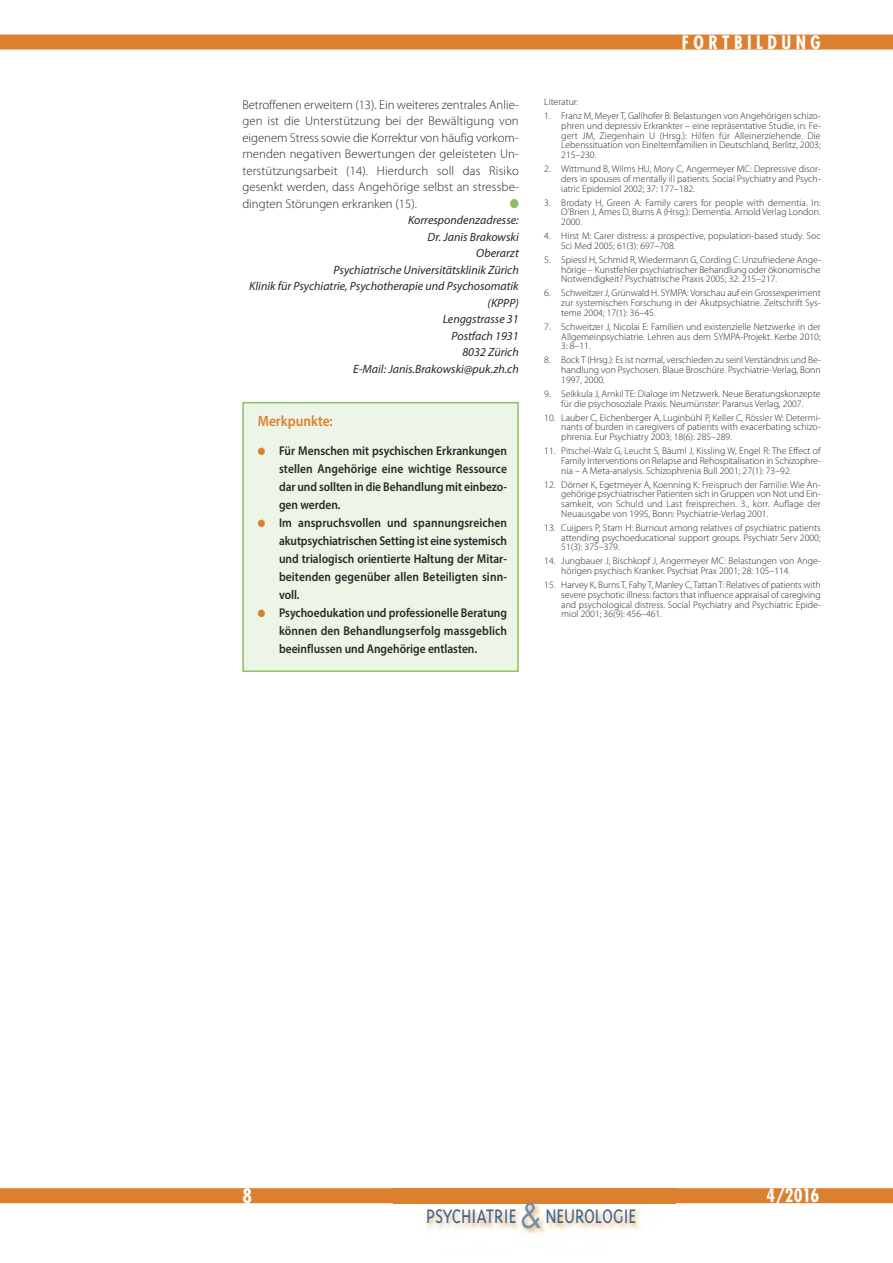
<style>
.page{position:relative;width:893px;height:1263px;background:#fff}
.page>*{position:absolute;margin:0;border:0;box-sizing:border-box;transform-origin:0 0}
.t1{font:300 22.5px "Triplex";color:#3b648e;scale:.88 1}
.t2{font:700 condensed 19.5px "Futura";color:#fff}
.t3{font:700 condensed 18px "Futura";letter-spacing:.25em;color:#fff}
.t4{font:600 15px "Myriad Pro";color:#dc7f2f;scale:.9 1}
.t5{font:600 12.75px/18px "Myriad Pro";color:#272627;text-align:justify;scale:.9 1}
.t6{font:300 12.75px/16.5px "Myriad Pro";color:#272627;text-align:justify}
.t7{font:12.75px "Zapf Dingbats";color:#8abf5f;scale:.9 1}
.t8{font:italic 12px/16.5px "Myriad Pro";color:#272627;text-align:right}
.t9{font:300 9.75px/9.8px "Myriad Pro";color:#272627;text-align:justify}
.s1{color:#dc7f2f}
.s2{font-family:"Futura";font-weight:400;font-size:33px;color:#6f8dac}
</style>
<div class="page">
<div style="left:0;top:1188px;width:893px;height:15px;background:#dc7f2f"></div>
<div style="left:0;top:35px;width:893px;height:15px;background:#dc7f2f"></div>
<img style="left:393px;top:1203px;width:282px;height:34px">
<div style="left:244px;top:403px;width:273px;height:267px;background:#edf5e7"></div>
<div style="left:242px;top:402px;width:277px;height:270px;border:2px solid #8abf5f"></div>
<p class="t6" style="left:242px;top:97px;width:278px">Betroffenen erweitern (13). Ein weiteres zentrales Anlie&shy;gen ist die Unterstützung bei der Bewältigung von eigenem Stress sowie die Korrektur von häufig vorkom&shy;menden negativen Bewertungen der geleisteten Un&shy;terstützungsarbeit (14). Hierdurch soll das Risiko gesenkt werden, dass Angehörige selbst an stressbe&shy;dingten Störungen erkranken (15).</p>
<h3 class="t7" style="left:510px;top:196px;width:12px">●</h3>
<p class="t8" style="left:249px;top:213px;width:271px">Korrespondenzadresse:<br>Dr. Janis Brakowski<br>Oberarzt<br>Psychiatrische Universitätsklinik Zürich<br>Klinik für Psychiatrie, Psychotherapie und Psychosomatik (KPPP)<br>Lenggstrasse 31<br>Postfach 1931<br>8032 Zürich<br>E-Mail: Janis.Brakowski@puk.zh.ch</p>
<h3 class="t4" style="left:258px;top:415px;width:85px">Merkpunkte:</h3>
<h3 class="t5" style="left:279px;top:443px;width:255px;text-indent:-21px"><span class="s1">●</span> Für Menschen mit psychischen Erkrankungen stellen Angehörige eine wichtige Ressource dar und sollten in die Behandlung mit einbezo&shy;gen werden.</h3>
<h3 class="t5" style="left:279px;top:515px;width:255px;text-indent:-21px"><span class="s1">●</span> Im anspruchsvollen und spannungsreichen akutpsychiatrischen Setting ist eine systemisch und trialogisch orientierte Haltung der Mitar&shy;beitenden gegenüber allen Beteiligten sinn&shy;voll.</h3>
<h3 class="t5" style="left:279px;top:605px;width:255px;text-indent:-21px"><span class="s1">●</span> Psychoedukation und professionelle Beratung können den Behandlungserfolg massgeblich beeinflussen und Angehörige entlasten.</h3>
<h3 class="t3" style="left:682px;top:34px;width:140px">FORTBILDUNG</h3>
<p class="t9" style="left:544px;top:98px;width:36px">Literatur:</p>
<p class="t9" style="left:561px;top:112px;width:261px;text-indent:-17px">1. Franz M, Meyer T, Gallhofer B: Belastungen von Angehörigen schizo&shy;phren und depressiv Erkrankter – eine repräsentative Studie, in: Fe&shy;gert JM, Ziegenhain U (Hrsg.): Hilfen für Alleinerziehende. Die Lebenssituation von Einelternfamilien in Deutschland, Berlitz, 2003; 215–230.</p>
<p class="t9" style="left:561px;top:165px;width:261px;text-indent:-17px">2. Wittmund B, Wilms HU, Mory C, Angermeyer MC: Depressive disor&shy;ders in spouses of mentally ill patients. Social Psychiatry and Psych&shy;iatric Epidemiol 2002; 37: 177–182.</p>
<p class="t9" style="left:561px;top:198px;width:261px;text-indent:-17px">3. Brodaty H, Green A: Family carers for people with dementia. In:<br>O’Brien J, Ames D, Burns A (Hrsg.): Dementia. Arnold Verlag London.<br>2000.</p>
<p class="t9" style="left:561px;top:232px;width:261px;text-indent:-17px">4. Hirst M: Carer distress: a prospective, population-based study. Soc<br>Sci Med 2005; 61(3): 697–708.</p>
<p class="t9" style="left:561px;top:255px;width:261px;text-indent:-17px">5. Spiessl H, Schmid R, Wiedermann G, Cording C: Unzufriedene Ange&shy;hörige – Kunstfehler psychiatrischer Behandlung oder ökonomische Notwendigkeit? Psychiatrische Praxis 2005; 32: 215–217.</p>
<p class="t9" style="left:561px;top:289px;width:261px;text-indent:-17px">6. Schweitzer J, Grünwald H. SYMPA: Vorschau auf ein Grossexperiment zur systemischen Forschung in der Akutpsychiatrie. Zeitschrift Sys&shy;teme 2004; 17(1): 36–45.</p>
<p class="t9" style="left:561px;top:322px;width:261px;text-indent:-17px">7. Schweitzer J, Nicolai E: Familien und existenzielle Netzwerke in der Allgemeinpsychiatrie. Lehren aus dem SYMPA-Projekt. Kerbe 2010; 3: 8–11.</p>
<p class="t9" style="left:561px;top:356px;width:261px;text-indent:-17px">8. Bock T (Hrsg.): Es ist normal, verschieden zu sein! Verständnis und Be&shy;handlung von Psychosen. Blaue Broschüre. Psychiatrie-Verlag, Bonn 1997, 2000.</p>
<p class="t9" style="left:544px;top:390px;width:278px;text-align:center">9. Seikkula J, Arnkil TE: Dialoge im Netzwerk. Neue Beratungskonzepte für die psychosoziale Praxis. Neumünster: Paranus Verlag, 2007.</p>
<p class="t9" style="left:561px;top:413px;width:261px;text-indent:-17px">10. Lauber C, Eichenberger A, Luginbühl P, Keller C, Rössler W: Determi&shy;nants of burden in caregivers of patients with exacerbating schizo&shy;phrenia. Eur Psychiatry 2003; 18(6): 285–289.</p>
<p class="t9" style="left:561px;top:447px;width:261px;text-indent:-17px">11. Pitschel-Walz G, Leucht S, Bäuml J, Kissling W, Engel R: The Effect of Family Interventions on Relapse and Rehospitalisation in Schizophre&shy;nia – A Meta-analysis. Schizophrenia Bull 2001; 27(1): 73–92.</p>
<p class="t9" style="left:561px;top:480px;width:261px;text-indent:-17px">12. Dörner K, Egetmeyer A, Koenning K: Freispruch der Familie: Wie An&shy;gehörige psychiatrischer Patienten sich in Gruppen von Not und Ein&shy;samkeit, von Schuld und Last freisprechen. 3., korr. Auflage der Neuausgabe von 1995, Bonn: Psychiatrie-Verlag 2001.</p>
<p class="t9" style="left:561px;top:524px;width:261px;text-indent:-17px">13. Cuijpers P, Stam H: Burnout among relatives of psychiatric patients attending psychoeducational support groups. Psychiatr Serv 2000; 51(3): 375–379.</p>
<p class="t9" style="left:561px;top:557px;width:261px;text-indent:-17px">14. Jungbauer J, Bischkopf J, Angermeyer MC: Belastungen von Ange&shy;hörigen psychisch Kranker. Psychiat Prax 2001; 28: 105–114.</p>
<p class="t9" style="left:561px;top:581px;width:261px;text-indent:-17px">15. Harvey K, Burns T, Fahy T, Manley C, Tattan T: Relatives of patients with severe psychotic illness: factors that influence appraisal of caregiving and psychological distress. Social Psychiatry and Psychiatric Epide&shy;miol 2001; 36(9): 456–461.</p>
<h2 class="t2" style="left:242px;top:1187px;width:11px">8</h2>
<h1 class="t1" style="left:426px;top:1202px;width:240px">PSYCHIATRIE <span class="s2">&amp;</span> NEUROLOGIE</h1>
<h3 class="t3" style="left:766px;top:1188px;width:55px">4/2016</h3>
</div>
